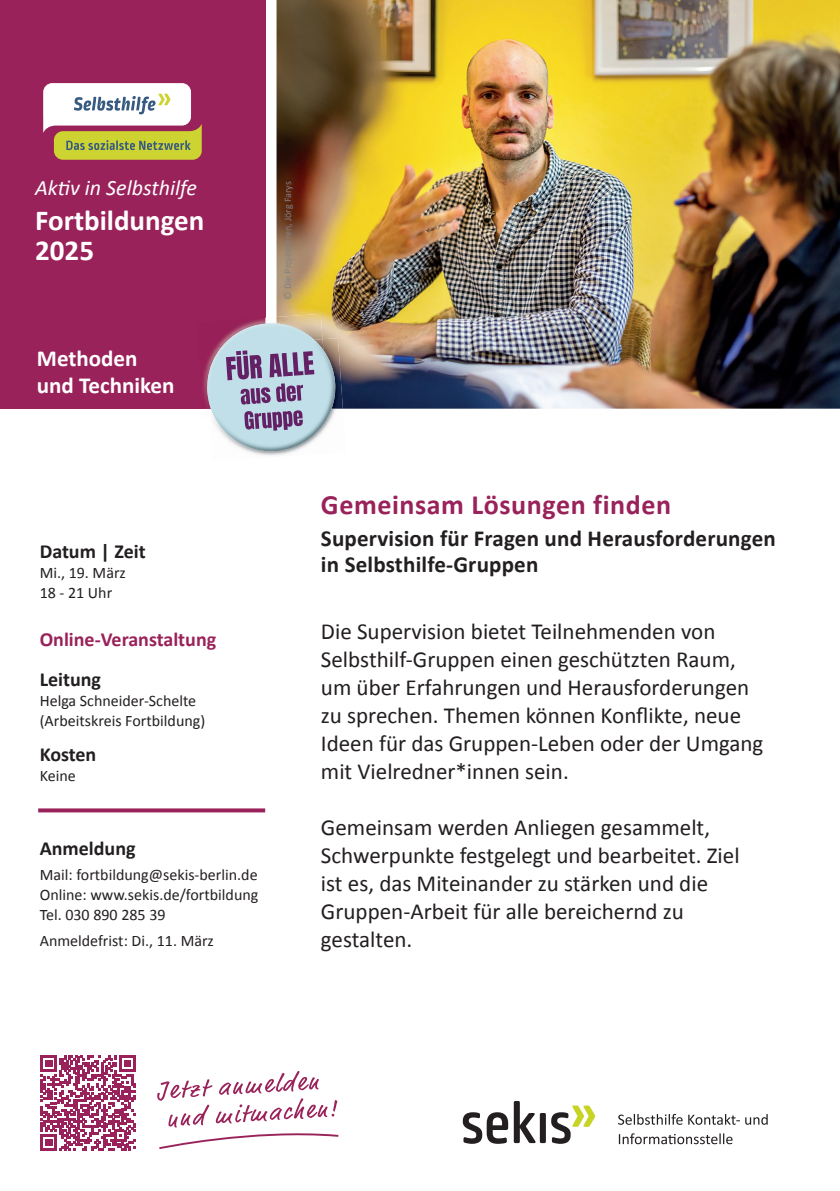
<style>
.page{position:relative;width:840px;height:1191px;background:#fff}
.page>*{position:absolute;margin:0;border:0;box-sizing:border-box;transform-origin:0 0}
.t1{font:700 29px/30px "Calibri";color:#fff}
.t2{font:700 28px "Calibri";letter-spacing:.02em;color:#9a225a}
.t3{font:23px/28px "Calibri";color:#231f20}
.t4{font:700 23px/26px "Calibri";letter-spacing:.01em;color:#231f20}
.t5{font:700 23px/27px "Calibri";color:#fff}
.t6{font:italic 22px "Calibri";color:#fff}
.t7{font:700 20px "Calibri";color:#231f20}
.t8{font:700 20px "Calibri";color:#9a225a}
.t9{font:16px/20px "Calibri";color:#231f20}
.t10{font:10px "Calibri";color:#808285}
</style>
<div class="page">
<div style="left:0;top:0;width:265px;height:409px;background:#9a225a"></div>
<svg style="left:38px;top:808px;width:227px;height:4px"></svg>
<img style="left:276px;top:0;width:563px;height:409px">
<svg style="left:43px;top:83px;width:159px;height:77px"></svg>
<svg style="left:157px;top:1071px;width:182px;height:79px"></svg>
<svg style="left:462px;top:1101px;width:133px;height:42px"></svg>
<svg style="left:618px;top:1133px;width:114px;height:11px"></svg>
<svg style="left:618px;top:1114px;width:149px;height:10px"></svg>
<svg style="left:41px;top:1055px;width:95px;height:95px"></svg>
<img style="left:203px;top:319px;width:62px;height:79px">
<img style="left:276px;top:314px;width:46px;height:7px">
<svg style="left:205px;top:321px;width:137px;height:132px"></svg>
<p class="t6" style="left:35px;top:172px;width:163px">Aktiv in Selbsthilfe</p>
<p class="t1" style="left:35px;top:205px;width:171px">Fortbildungen<br>2025</p>
<p class="t5" style="left:37px;top:344px;width:139px">Methoden und Techniken</p>
<p class="t10" style="left:280px;top:299px;width:120px;rotate:-90deg">© Die Projektoren, Jörg Farys</p>
<p class="t7" style="left:40px;top:537px;width:107px">Datum | Zeit</p>
<p class="t9" style="left:40px;top:562px;width:88px">Mi., 19. März<br>18 - 21 Uhr</p>
<p class="t8" style="left:40px;top:625px;width:178px">Online-Veranstaltung</p>
<p class="t7" style="left:40px;top:665px;width:63px">Leitung</p>
<p class="t9" style="left:40px;top:690px;width:167px">Helga Schneider-Schelte (Arbeitskreis Fortbildung)</p>
<p class="t7" style="left:40px;top:740px;width:58px">Kosten</p>
<p class="t9" style="left:40px;top:765px;width:38px">Keine</p>
<p class="t7" style="left:40px;top:833px;width:97px">Anmeldung</p>
<p class="t9" style="left:40px;top:864px;width:220px;text-align:justify">Mail: fortbildung@sekis-berlin.de Online: www.sekis.de/fortbildung Tel. 030 890 285 39</p>
<p class="t9" style="left:40px;top:930px;width:176px">Anmeldefrist: Di., 11. März</p>
<p class="t2" style="left:321px;top:485px;width:351px">Gemeinsam Lösungen finden</p>
<p class="t4" style="left:321px;top:524px;width:456px">Supervision für Fragen und Herausforderungen in Selbsthilfe-Gruppen</p>
<p class="t3" style="left:321px;top:617px;width:444px">Die Supervision bietet Teilnehmenden von Selbsthilf-Gruppen einen geschützten Raum, um über Erfahrungen und Herausforderungen zu sprechen. Themen können Konflikte, neue Ideen für das Gruppen-Leben oder der Umgang mit Vielredner*innen sein.</p>
<p class="t3" style="left:321px;top:812px;width:420px">Gemeinsam werden Anliegen gesammelt, Schwerpunkte festgelegt und bearbeitet. Ziel ist es, das Miteinander zu stärken und die Gruppen-Arbeit für alle bereichernd zu gestalten.</p>
</div>
